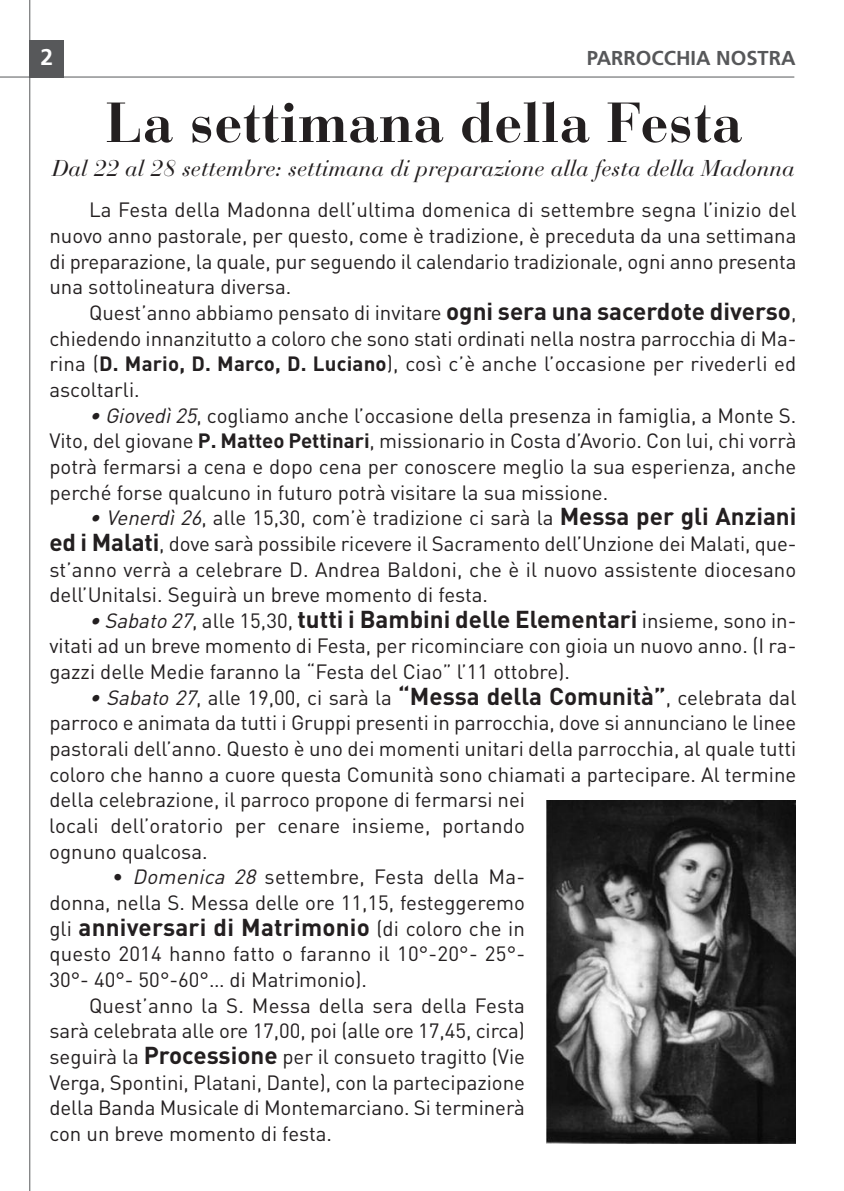
<style>
.page{position:relative;width:844px;height:1191px;background:#fff}
.page>*{position:absolute;margin:0;border:0;box-sizing:border-box;transform-origin:0 0}
.t1{font:700 56px "Bauer Bodoni";color:#231f20}
.t2{font:700 24.15px "DIN Pro";color:#231f20}
.t3{font:italic 22.75px "Bauer Bodoni";color:#231f20}
.t4{font:700 22.75px "Frutiger";color:#fff}
.t5{font:20.47px/25.7px "DIN Pro";color:#231f20;text-align:justify}
.t6{font:700 20.12px "Frutiger";color:#57585a}
.s1{font-weight:700;font-size:24.15px}
.s2{font-weight:700}
.s3{font-style:italic}
.s4{font-weight:400;font-style:italic;font-size:20.47px}
.s5{font-weight:400;font-size:20.47px}
</style>
<div class="page">
<hr style="left:0;top:77px;width:794px;height:1px;background:#57585a">
<hr style="left:29px;top:0;width:1px;height:1191px;background:#57585a">
<div style="left:30px;top:40px;width:34px;height:37px;background:#57585a"></div>
<img style="left:546px;top:800px;width:249px;height:343px">
<p class="t4" style="left:40px;top:48px;width:14px">2</p>
<p class="t6" style="left:587px;top:50px;width:210px">PARROCCHIA NOSTRA</p>
<h1 class="t1" style="left:105px;top:103px;width:639px">La settimana della Festa</h1>
<p class="t3" style="left:52px;top:159px;width:744px">Dal 22 al 28 settembre: settimana di preparazione alla festa della Madonna</p>
<p class="t5" style="left:49px;top:199px;width:748px;text-indent:40px">La Festa della Madonna dell’ultima domenica di settembre segna l’inizio del nuovo anno pastorale, per questo, come è tradizione, è preceduta da una settimana di preparazione, la quale, pur seguendo il calendario tradizionale, ogni anno presenta una sottolineatura diversa.</p>
<p class="t5" style="left:49px;top:302px;width:748px;text-indent:40px">Quest’anno abbiamo pensato di invitare <span class="s1">ogni sera una sacerdote diverso</span>, chiedendo innanzitutto a coloro che sono stati ordinati nella nostra parrocchia di Ma&shy;rina (<span class="s2">D. Mario, D. Marco, D. Luciano</span>), così c’è anche l’occasione per rivederli ed ascoltarli.</p>
<p class="t5" style="left:49px;top:405px;width:748px;text-indent:40px"><span class="s3">•Giovedì25</span>, cogliamo anche l’occasione della presenza in famiglia, a Monte S.<br>Vito, del giovane <span class="s2">P. Matteo Pettinari</span>, missionario in Costa d’Avorio. Con lui, chi vorrà potrà fermarsi a cena e dopo cena per conoscere meglio la sua esperienza, anche perché forse qualcuno in futuro potrà visitare la sua missione.</p>
<p class="t5" style="left:49px;top:507px;width:748px;text-indent:40px"><span class="s3">•Venerdì26</span>, alle 15,30, com’è tradizione ci sarà la <span class="s1">Messa per gli Anziani ed i Malati</span>, dove sarà possibile ricevere il Sacramento dell’Unzione dei Malati, que&shy;st’anno verrà a celebrare D. Andrea Baldoni, che è il nuovo assistente diocesano dell’Unitalsi. Seguirà un breve momento di festa.</p>
<p class="t2" style="left:89px;top:610px;width:708px"><span class="s4">•Sabato27</span><span class="s5">, alle 15,30,</span> tutti i Bambini delle Elementari <span class="s5">insieme, sono in-</span></p>
<p class="t5" style="left:49px;top:635px;width:748px">vitati ad un breve momento di Festa, per ricominciare con gioia un nuovo anno. (I ra&shy;gazzi delle Medie faranno la “Festa del Ciao” l’11 ottobre).</p>
<p class="t5" style="left:49px;top:687px;width:748px;text-align:left;text-indent:40px"><span class="s3">• Sabato 27</span>, alle 19,00, ci sarà la <span class="s1">“Messa della Comunità”</span>, celebrata dal parroco e animata da tutti i Gruppi presenti in parrocchia, dove si annunciano le linee pastorali dell’anno. Questo è uno dei momenti unitari della parrocchia, al quale tutti coloro che hanno a cuore questa Comunità sono chiamati a partecipare. Al termine della celebrazione, il parroco propone di fermarsi nei<br>locali dell’oratorio per cenare insieme, portando<br>ognuno qualcosa.</p>
<p class="t5" style="left:49px;top:866px;width:477px;text-align:right">• <span class="s3">Domenica 28</span> settembre, Festa della Ma&shy;donna, nella S. Messa delle ore 11,15, festeggeremo</p>
<p class="t2" style="left:49px;top:918px;width:477px"><span class="s5">gli</span> anniversari di Matrimonio <span class="s5">(di coloro che in</span></p>
<p class="t5" style="left:49px;top:943px;width:477px">questo 2014 hanno fatto o faranno il 10°-20°- 25°-<br>30°- 40°- 50°-60°… di Matrimonio).</p>
<p class="t5" style="left:49px;top:994px;width:477px;text-indent:40px">Quest’anno la S. Messa della sera della Festa sarà celebrata alle ore 17,00, poi (alle ore 17,45, circa) seguirà la <span class="s1">Processione</span> per il consueto tragitto (Vie Verga, Spontini, Platani, Dante), con la partecipazione della Banda Musicale di Montemarciano. Si terminerà con un breve momento di festa.</p>
</div>
